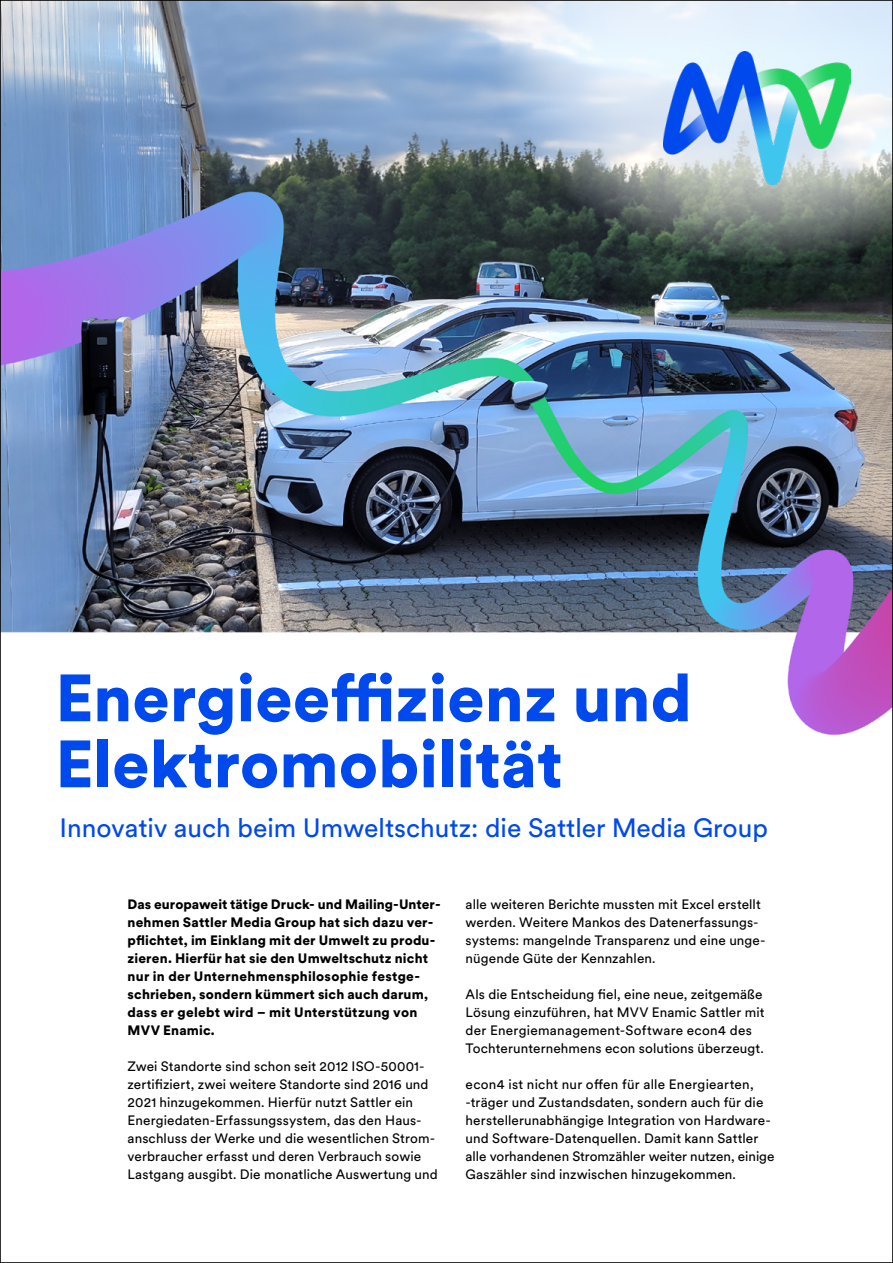
<style>
.page{position:relative;width:893px;height:1263px;background:#fff}
.page>*{position:absolute;margin:0;border:0;box-sizing:border-box;transform-origin:0 0}
.t1{font:900 66px/66px "Circular XX";color:#0049ec}
.t2{font:26.25px "Circular XX";color:#0049ec}
.t3{font:13.5px/18px "Circular XX";letter-spacing:.01em;color:#000}
.t4{font:900 13.5px/18px "Circular XX";letter-spacing:.01em;color:#000}
</style>
<div class="page">
<img style="left:2px;top:2px;width:889px;height:734px">
<svg style="left:496px;top:2px;width:395px;height:262px"></svg>
<img style="left:663px;top:52px;width:187px;height:133px">
<h1 class="t1" style="left:55px;top:663px;width:638px">Energieeffizienz und<br>Elektromobilität</h1>
<h2 class="t2" style="left:60px;top:810px;width:710px">Innovativ auch beim Umweltschutz: die Sattler Media Group</h2>
<p class="t4" style="left:128px;top:895px;width:315px">Das europaweit tätige Druck- und Mailing-Unter&shy;nehmen Sattler Media Group hat sich dazu ver&shy;pflichtet, im Einklang mit der Umwelt zu produ&shy;zieren. Hierfür hat sie den Umweltschutz nicht nur in der Unternehmensphilosophie festge&shy;schrieben, sondern kümmert sich auch darum, dass er gelebt wird – mit Unterstützung von MVV Enamic.</p>
<p class="t3" style="left:128px;top:1056px;width:312px">Zwei Standorte sind schon seit 2012 ISO-50001- zertifiziert, zwei weitere Standorte sind 2016 und 2021 hinzugekommen. Hierfür nutzt Sattler ein Energiedaten-Erfassungssystem, das den Haus&shy;anschluss der Werke und die wesentlichen Strom&shy;verbraucher erfasst und deren Verbrauch sowie Lastgang ausgibt. Die monatliche Auswertung und</p>
<p class="t3" style="left:466px;top:894px;width:302px">alle weiteren Berichte mussten mit Excel erstellt werden. Weitere Mankos des Datenerfassungs&shy;systems: mangelnde Transparenz und eine unge&shy;nügende Güte der Kennzahlen.</p>
<p class="t3" style="left:466px;top:984px;width:300px">Als die Entscheidung fiel, eine neue, zeitgemäße Lösung einzuführen, hat MVV Enamic Sattler mit der Energiemanagement-Software econ4 des Tochterunternehmens econ solutions überzeugt.</p>
<p class="t3" style="left:466px;top:1074px;width:310px">econ4 ist nicht nur offen für alle Energiearten, -träger und Zustandsdaten, sondern auch für die herstellerunabhängige Integration von Hardware&shy;und Software-Datenquellen. Damit kann Sattler alle vorhandenen Stromzähler weiter nutzen, einige Gaszähler sind inzwischen hinzugekommen.</p>
</div>
